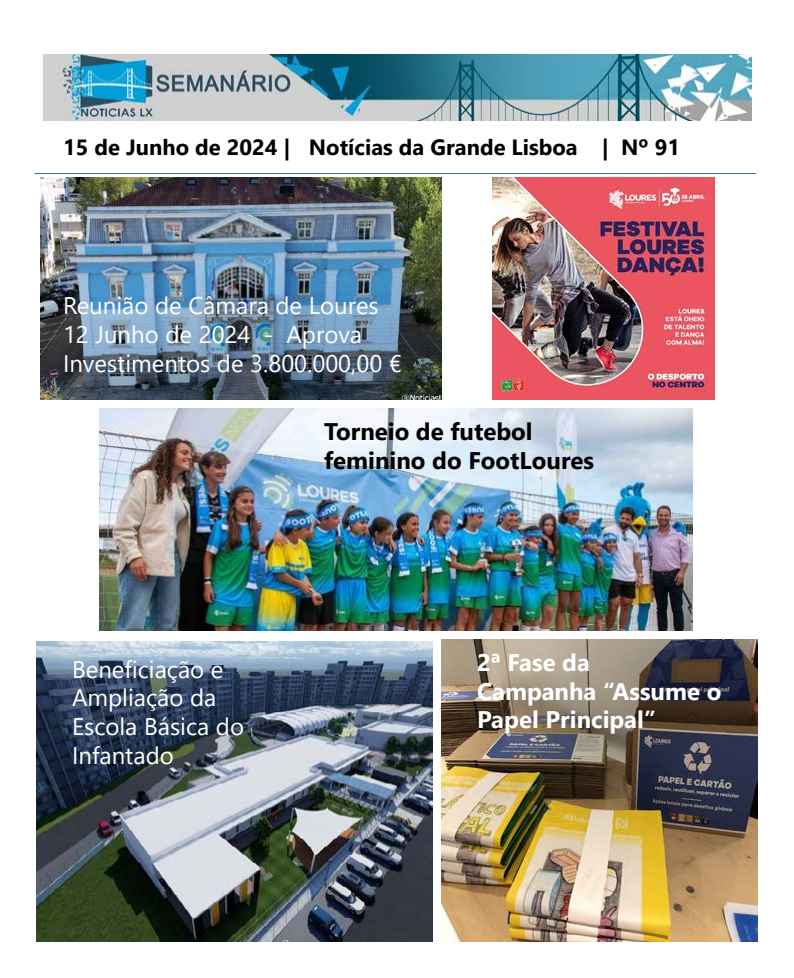
<style>
.page{position:relative;width:794px;height:978px;background:#fff}
.page>*{position:absolute;margin:0;border:0;box-sizing:border-box;transform-origin:0 0}
.t1{font:24px/28.8px "Segoe UI";color:#fff}
.t2{font:700 24px/28.8px "Segoe UI";color:#fff}
.t3{font:700 24px/28.8px "Segoe UI";color:#000}
.t4{font:700 22px "Segoe UI";color:#000}
</style>
<div class="page">
<img style="left:441px;top:639px;width:317px;height:303px">
<img style="left:36px;top:642px;width:396px;height:300px">
<hr style="left:34px;top:173px;width:722px;height:1px;background:#3871b8">
<img style="left:43px;top:54px;width:709px;height:67px">
<img style="left:100px;top:408px;width:592px;height:222px">
<img style="left:40px;top:177px;width:401px;height:222px">
<img style="left:492px;top:177px;width:222px;height:222px">
<p class="t4" style="left:63px;top:126px;width:618px">15 de Junho de 2024 | Notícias da Grande Lisboa | Nº 91</p>
<p class="t1" style="left:63px;top:289px;width:340px">Reunião de Câmara de Loures<br>12 Junho de 2024 - Aprova<br>Investimentos de 3.800.000,00 €</p>
<p class="t3" style="left:324px;top:416px;width:271px">Torneio de futebol feminino do FootLoures</p>
<p class="t1" style="left:72px;top:652px;width:174px">Beneficiação e<br>Ampliação da<br>Escola Básica do<br>Infantado</p>
<p class="t2" style="left:477px;top:646px;width:246px">2ª Fase da<br>Campanha “Assume o<br>Papel Principal”</p>
</div>
